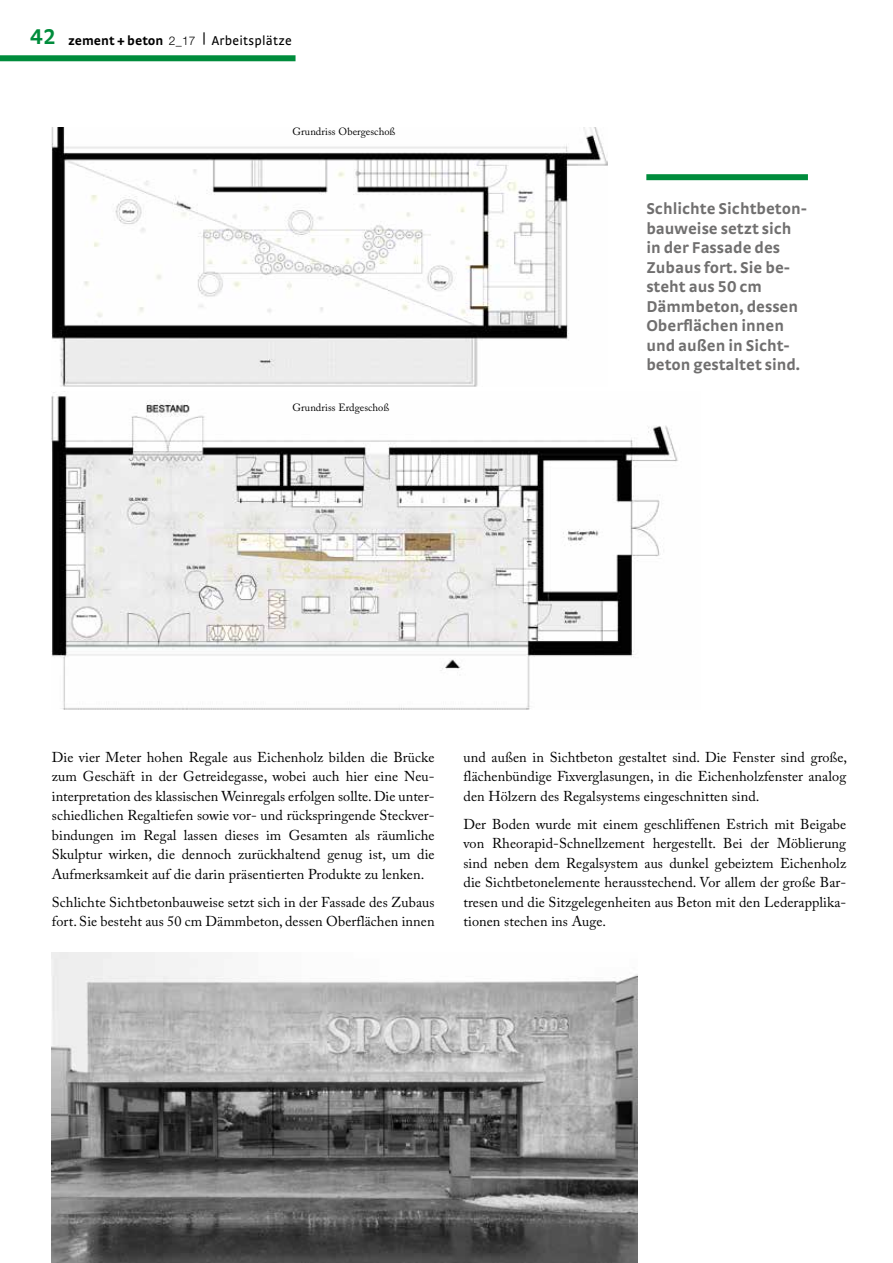
<style>
.page{position:relative;width:893px;height:1263px;background:#fff}
.page>*{position:absolute;margin:0;border:0;box-sizing:border-box;transform-origin:0 0}
.t1{font:700 22.5px "Strada TF";color:#008c3c}
.t2{font:700 16.5px/19.5px "Strada TF";color:#706f6f}
.t3{font:14.25px/19.5px "Adobe Caslon Pro";letter-spacing:.005em;color:#000;text-align:justify}
.t4{font:13.5px "Strada";letter-spacing:.02em;color:#000}
.t5{font:10.5px "Adobe Caslon Pro";letter-spacing:.005em;color:#000}
.s1{font-weight:700}
.s2{font-family:"Helvetica Neue LT";font-weight:300;font-size:12px}
</style>
<div class="page">
<div style="left:0;top:55px;width:296px;height:6px;background:#008c3c"></div>
<img style="left:51px;top:391px;width:627px;height:319px">
<img style="left:51px;top:128px;width:556px;height:258px">
<img style="left:51px;top:952px;width:587px;height:311px">
<div style="left:646px;top:174px;width:162px;height:6px;background:#008c3c"></div>
<h1 class="t1" style="left:30px;top:23px;width:27px">42</h1>
<p class="t4" style="left:68px;top:33px;width:225px"><span class="s1">zement + beton</span> <span class="s2">2_17</span> | Arbeitsplätze</p>
<p class="t5" style="left:293px;top:125px;width:104px">Grundriss Obergeschoß</p>
<p class="t5" style="left:293px;top:401px;width:98px">Grundriss Erdgeschoß</p>
<p class="t2" style="left:646px;top:198px;width:162px">Schlichte Sichtbeton&shy;bauweise setzt sich in der Fassade des<br>Zubaus fort. Sie be&shy;steht aus 50 cm<br>Dämmbeton, dessen<br>Oberflächen innen und außen in Sicht&shy;beton gestaltet sind.</p>
<p class="t3" style="left:52px;top:747px;width:384px">Die vier Meter hohen Regale aus Eichenholz bilden die Brücke zum Geschäft in der Getreidegasse, wobei auch hier eine Neu&shy;interpretation des klassischen Weinregals erfolgen sollte. Die unter&shy;schiedlichen Regaltiefen sowie vor- und rückspringende Steckver&shy;bindungen im Regal lassen dieses im Gesamten als räumliche Skulptur wirken, die dennoch zurückhaltend genug ist, um die Aufmerksamkeit auf die darin präsentierten Produkte zu lenken.</p>
<p class="t3" style="left:52px;top:892px;width:384px">Schlichte Sichtbetonbauweise setzt sich in der Fassade des Zubaus fort. Sie besteht aus 50 cm Dämmbeton, dessen Oberflächen innen</p>
<p class="t3" style="left:463px;top:747px;width:385px">und außen in Sichtbeton gestaltet sind. Die Fenster sind große, flächenbündige Fixverglasungen, in die Eichenholzfenster analog den Hölzern des Regalsystems eingeschnitten sind.</p>
<p class="t3" style="left:463px;top:814px;width:384px">Der Boden wurde mit einem geschliffenen Estrich mit Beigabe von Rheorapid-Schnellzement hergestellt. Bei der Möblierung sind neben dem Regalsystem aus dunkel gebeiztem Eichenholz die Sichtbetonelemente herausstechend. Vor allem der große Bar&shy;tresen und die Sitzgelegenheiten aus Beton mit den Lederapplika&shy;tionen stechen ins Auge.</p>
</div>
